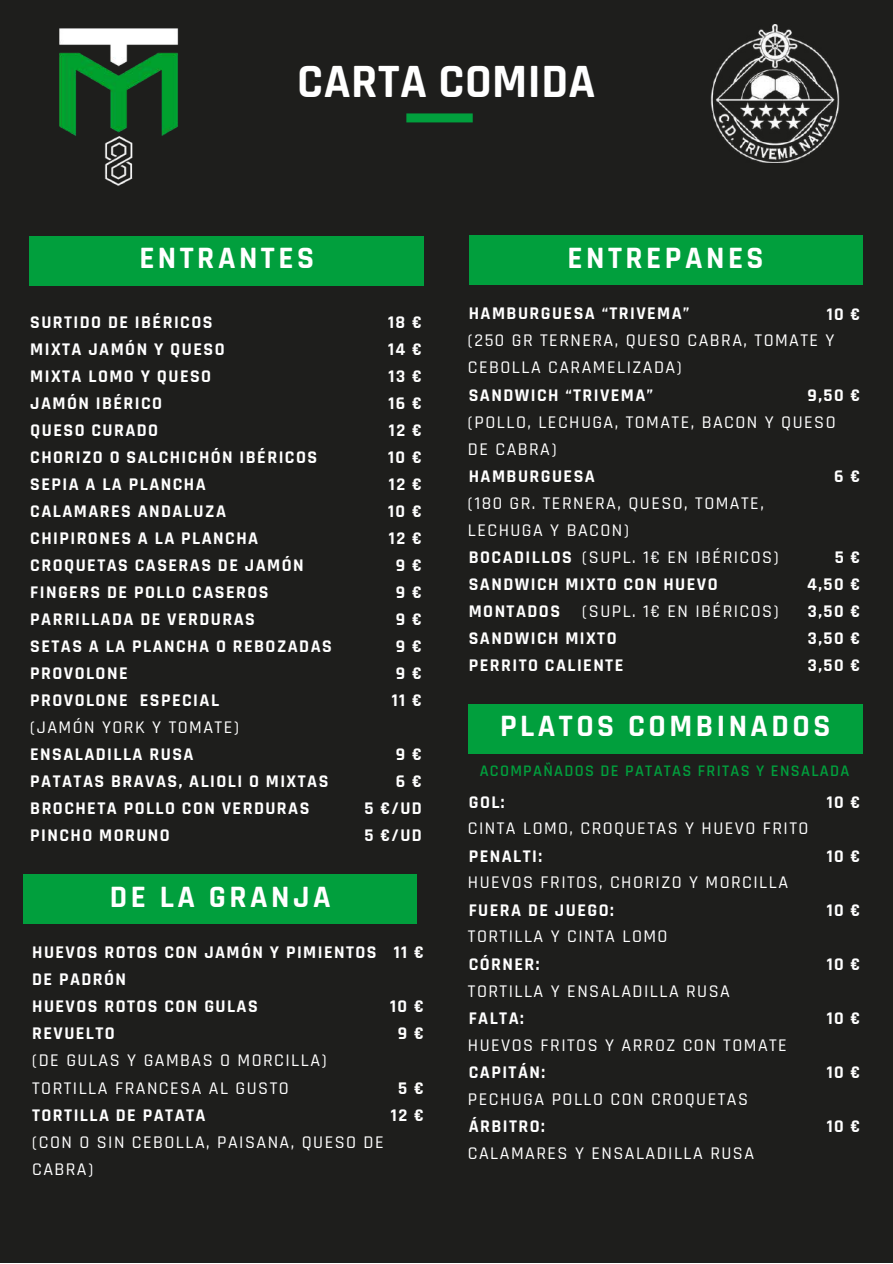
<style>
.page{position:relative;width:893px;height:1264px;background:#fff}
.page>*{position:absolute;margin:0;border:0;box-sizing:border-box;transform-origin:0 0}
.t1{font:700 48.45px "Rajdhani";letter-spacing:.01em;color:#fff}
.t2{font:700 31.5px "Rajdhani";letter-spacing:.11em;color:#fff}
.t3{font:700 18px/27px "Rajdhani";letter-spacing:.08em;color:#fff}
.t4{font:500 18px/27px "Rajdhani";letter-spacing:.08em;color:#fff}
.t5{font:600 16.35px "Rajdhani";letter-spacing:.08em;color:#019f3d}
</style>
<div class="page">
<div style="left:0;top:0;width:892px;height:1262px;background:#1e1e1c"></div>
<img style="left:59px;top:28px;width:120px;height:158px">
<img style="left:710px;top:24px;width:130px;height:139px">
<div style="left:406px;top:113px;width:66px;height:9px;background:#019f3d"></div>
<div style="left:29px;top:236px;width:395px;height:49px;background:#019f3d"></div>
<div style="left:469px;top:236px;width:393px;height:49px;background:#019f3d"></div>
<div style="left:468px;top:704px;width:394px;height:49px;background:#019f3d"></div>
<div style="left:24px;top:874px;width:393px;height:49px;background:#019f3d"></div>
<h1 class="t1" style="left:297px;top:52px;width:300px">CARTA COMIDA</h1>
<h2 class="t2" style="left:139px;top:239px;width:176px">ENTRANTES</h2>
<h2 class="t2" style="left:567px;top:238px;width:197px">ENTREPANES</h2>
<p class="t3" style="left:30px;top:309px;width:303px">SURTIDO DE IBÉRICOS<br>MIXTA JAMÓN Y QUESO<br>MIXTA LOMO Y QUESO<br>JAMÓN IBÉRICO<br>QUESO CURADO<br>CHORIZO O SALCHICHÓN IBÉRICOS<br>SEPIA A LA PLANCHA<br>CALAMARES ANDALUZA<br>CHIPIRONES A LA PLANCHA<br>CROQUETAS CASERAS DE JAMÓN<br>FINGERS DE POLLO CASEROS<br>PARRILLADA DE VERDURAS<br>SETAS A LA PLANCHA O REBOZADAS<br>PROVOLONE<br>PROVOLONE ESPECIAL</p>
<p class="t4" style="left:30px;top:714px;width:210px">(JAMÓN YORK Y TOMATE)</p>
<p class="t3" style="left:30px;top:741px;width:300px">ENSALADILLA RUSA<br>PATATAS BRAVAS, ALIOLI O MIXTAS<br>BROCHETA POLLO CON VERDURAS<br>PINCHO MORUNO</p>
<h2 class="t2" style="left:110px;top:877px;width:222px">DE LA GRANJA</h2>
<p class="t3" style="left:388px;top:309px;width:35px;text-align:center">18 €<br>14 €<br>13 €<br>16 €<br>12 €<br>10 €<br>12 €<br>10 €<br>12 €<br>9 €<br>9 €<br>9 €<br>9 €<br>9 €<br>11 €</p>
<p class="t3" style="left:364px;top:741px;width:59px;text-align:right">9 €<br>6 €<br>5 €/UD<br>5 €/UD</p>
<p class="t3" style="left:32px;top:939px;width:346px">HUEVOS ROTOS CON JAMÓN Y PIMIENTOS<br>DE PADRÓN<br>HUEVOS ROTOS CON GULAS<br>REVUELTO</p>
<p class="t4" style="left:32px;top:1047px;width:296px">(DE GULAS Y GAMBAS O MORCILLA)<br>TORTILLA FRANCESA AL GUSTO</p>
<p class="t3" style="left:32px;top:1101px;width:175px">TORTILLA DE PATATA</p>
<p class="t4" style="left:32px;top:1128px;width:353px">(CON O SIN CEBOLLA, PAISANA, QUESO DE<br>CABRA)</p>
<p class="t3" style="left:393px;top:939px;width:32px">11 €</p>
<p class="t3" style="left:390px;top:993px;width:35px;text-align:center">10 €<br>9 €</p>
<p class="t3" style="left:391px;top:1074px;width:35px;text-align:center">5 €<br>12 €</p>
<p class="t3" style="left:468px;top:301px;width:222px">HAMBURGUESA “TRIVEMA”</p>
<p class="t3" style="left:826px;top:301px;width:35px">10 €</p>
<p class="t4" style="left:468px;top:328px;width:368px">(250 GR TERNERA, QUESO CABRA, TOMATE Y<br>CEBOLLA CARAMELIZADA)</p>
<p class="t3" style="left:468px;top:382px;width:186px">SANDWICH “TRIVEMA”</p>
<p class="t3" style="left:807px;top:382px;width:54px">9,50 €</p>
<p class="t4" style="left:468px;top:409px;width:369px">(POLLO, LECHUGA, TOMATE, BACON Y QUESO<br>DE CABRA)</p>
<p class="t3" style="left:468px;top:463px;width:128px">HAMBURGUESA</p>
<p class="t4" style="left:468px;top:490px;width:297px">(180 GR. TERNERA, QUESO, TOMATE,</p>
<p class="t4" style="left:468px;top:517px;width:162px">LECHUGA Y BACON)</p>
<p class="t4" style="left:582px;top:544px;width:198px">(SUPL. 1€ EN IBÉRICOS)</p>
<p class="t4" style="left:582px;top:598px;width:198px">(SUPL. 1€ EN IBÉRICOS)</p>
<p class="t3" style="left:468px;top:544px;width:250px">BOCADILLOS<br>SANDWICH MIXTO CON HUEVO<br>MONTADOS<br>SANDWICH MIXTO<br>PERRITO CALIENTE</p>
<p class="t3" style="left:834px;top:463px;width:28px">6 €</p>
<p class="t3" style="left:807px;top:544px;width:55px;text-align:justify;text-indent:27px">5 € 4,50 € 3,50 € 3,50 € 3,50 €</p>
<h2 class="t2" style="left:500px;top:706px;width:332px">PLATOS COMBINADOS</h2>
<p class="t5" style="left:479px;top:761px;width:371px">ACOMPAÑADOS DE PATATAS FRITAS Y ENSALADA</p>
<p class="t3" style="left:468px;top:789px;width:37px">GOL:</p>
<p class="t4" style="left:468px;top:815px;width:342px">CINTA LOMO, CROQUETAS Y HUEVO FRITO</p>
<p class="t4" style="left:468px;top:869px;width:321px">HUEVOS FRITOS, CHORIZO Y MORCILLA</p>
<p class="t3" style="left:468px;top:843px;width:75px">PENALTI:</p>
<p class="t3" style="left:468px;top:897px;width:146px">FUERA DE JUEGO:</p>
<p class="t3" style="left:468px;top:951px;width:72px">CÓRNER:</p>
<p class="t4" style="left:468px;top:923px;width:201px">TORTILLA Y CINTA LOMO</p>
<p class="t4" style="left:468px;top:977px;width:263px">TORTILLA Y ENSALADILLA RUSA</p>
<p class="t3" style="left:468px;top:1005px;width:57px">FALTA:</p>
<p class="t3" style="left:468px;top:1059px;width:78px">CAPITÁN:</p>
<p class="t3" style="left:468px;top:1113px;width:78px">ÁRBITRO:</p>
<p class="t4" style="left:468px;top:1031px;width:320px">HUEVOS FRITOS Y ARROZ CON TOMATE</p>
<p class="t4" style="left:468px;top:1085px;width:282px">PECHUGA POLLO CON CROQUETAS</p>
<p class="t4" style="left:468px;top:1139px;width:287px">CALAMARES Y ENSALADILLA RUSA</p>
<p class="t3" style="left:826px;top:789px;width:35px">10 €</p>
<p class="t3" style="left:826px;top:843px;width:35px">10 €</p>
<p class="t3" style="left:826px;top:897px;width:35px">10 €</p>
<p class="t3" style="left:826px;top:951px;width:35px">10 €</p>
<p class="t3" style="left:826px;top:1005px;width:35px">10 €</p>
<p class="t3" style="left:826px;top:1059px;width:35px">10 €</p>
<p class="t3" style="left:826px;top:1113px;width:35px">10 €</p>
</div>
